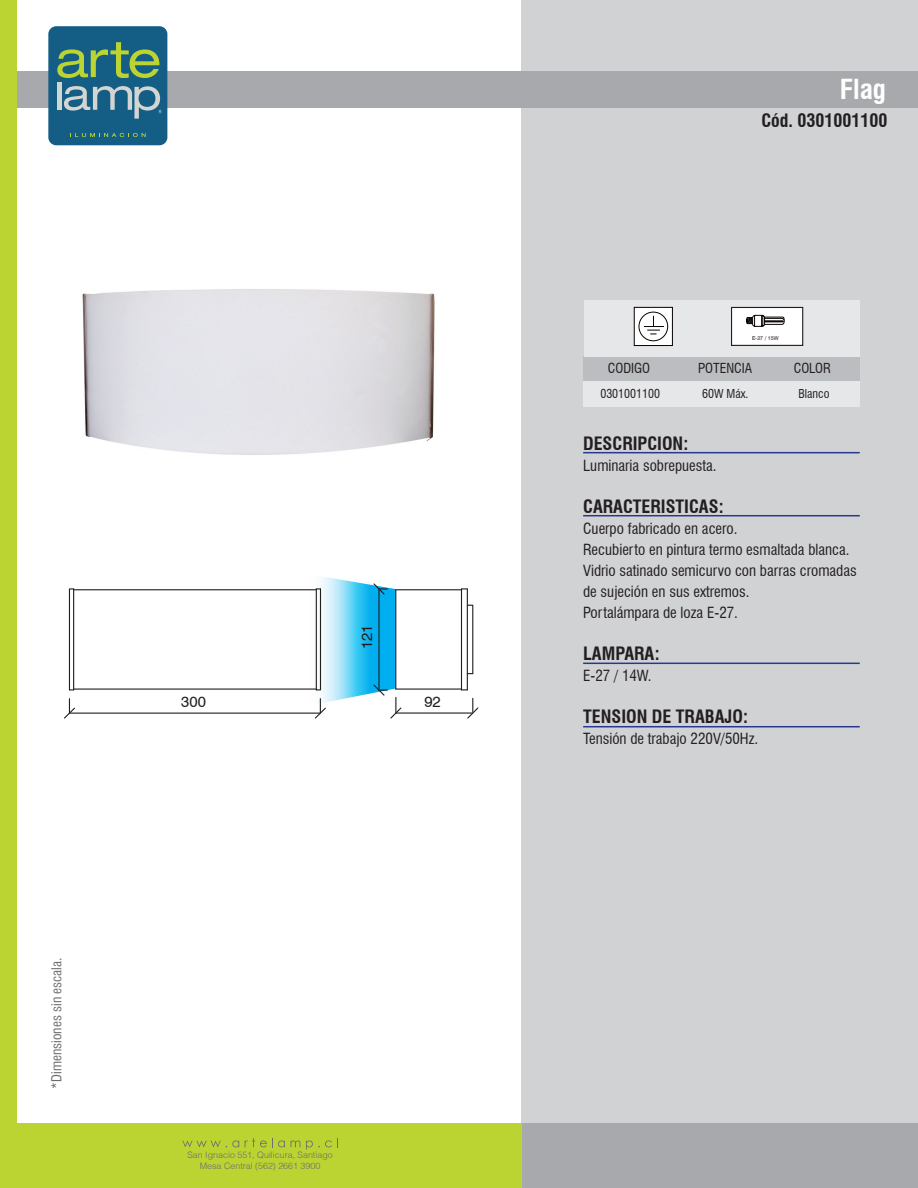
<style>
.page{position:relative;width:918px;height:1188px;background:#fff}
.page>*{position:absolute;margin:0;border:0;box-sizing:border-box;transform-origin:0 0}
.t1{font:700 condensed 27px "Swiss 721 BT";color:#fff}
.t2{font:700 condensed 18px "Swiss 721 BT";color:#231f20}
.t3{font:condensed 15px/21px "Swiss 721 BT";color:#231f20}
.t4{font:15px "Swiss 721 BT";color:#231f20}
.t5{font:condensed 13.5px "Swiss 721 BT";color:#6c6d70}
.t6{font:condensed 13.5px "Swiss 721 BT";color:#231f20}
.t7{font:condensed 12px "Swiss 721 BT";color:#231f20}
.t8{font:300 8.85px/10.6px "Helvetica";color:#6c6d70;text-align:center}
.t9{font:5.4px "Swiss 721 BT";color:#231f20}
</style>
<div class="page">
<div style="left:522px;top:0;width:396px;height:1126px;background:#d1d2d4"></div>
<div style="left:16px;top:71px;width:902px;height:36px;background:#a8a9ad"></div>
<div style="left:522px;top:1124px;width:396px;height:64px;background:#a8a9ad"></div>
<div style="left:0;top:1124px;width:522px;height:64px;background:#bbd431"></div>
<div style="left:0;top:0;width:16px;height:1188px;background:#bbd431"></div>
<div style="left:48px;top:26px;width:119px;height:119px;background:#145e86;border-radius:8px"></div>
<svg style="left:57px;top:42px;width:102px;height:36px"></svg>
<div style="left:57px;top:83px;width:5px;height:27px;background:#d4d5d1"></div>
<svg style="left:70px;top:133px;width:76px;height:4px"></svg>
<svg style="left:64px;top:86px;width:98px;height:33px"></svg>
<svg style="left:182px;top:1140px;width:57px;height:7px"></svg>
<svg style="left:245px;top:1138px;width:40px;height:9px"></svg>
<svg style="left:291px;top:1140px;width:9px;height:7px"></svg>
<svg style="left:306px;top:1138px;width:32px;height:12px"></svg>
<div style="left:583px;top:356px;width:277px;height:25px;background:#bcbdc0"></div>
<div style="left:583px;top:381px;width:277px;height:26px;background:#e6e7e9"></div>
<hr style="left:583px;top:515px;width:277px;height:1px;background:#283890">
<hr style="left:583px;top:663px;width:277px;height:1px;background:#283890">
<hr style="left:583px;top:452px;width:277px;height:1px;background:#283890">
<hr style="left:583px;top:726px;width:277px;height:1px;background:#283890">
<div style="left:584px;top:300px;width:276px;height:57px;background:#e6e7e9"></div>
<div style="left:634px;top:307px;width:39px;height:39px;background:#fff;border:1px solid #080302"></div>
<svg style="left:638px;top:311px;width:30px;height:31px"></svg>
<div style="left:731px;top:307px;width:72px;height:39px;background:#fff;border:1px solid #231f20"></div>
<svg style="left:746px;top:315px;width:38px;height:12px"></svg>
<img style="left:82px;top:289px;width:353px;height:166px">
<svg style="left:68px;top:588px;width:7px;height:103px"></svg>
<hr style="left:73px;top:589px;width:1px;height:101px;background:#231f20">
<hr style="left:74px;top:589px;width:242px;height:1px;background:#231f20">
<hr style="left:74px;top:689px;width:242px;height:1px;background:#231f20">
<hr style="left:467px;top:589px;width:1px;height:101px;background:#231f20">
<hr style="left:461px;top:589px;width:1px;height:101px;background:#231f20">
<svg style="left:466px;top:604px;width:8px;height:71px"></svg>
<hr style="left:396px;top:589px;width:65px;height:1px;background:#231f20">
<hr style="left:396px;top:689px;width:65px;height:1px;background:#231f20">
<hr style="left:69px;top:713px;width:251px;height:1px;background:#231f20">
<svg style="left:64px;top:699px;width:12px;height:20px"></svg>
<hr style="left:396px;top:712px;width:77px;height:2px;background:#231f20">
<svg style="left:306px;top:577px;width:97px;height:142px"></svg>
<svg style="left:466px;top:698px;width:13px;height:21px"></svg>
<p class="t5" style="left:48px;top:1089px;width:133px;rotate:-90deg">*Dimensiones sin escala.</p>
<p class="t4" style="left:358px;top:649px;width:26px;rotate:-90deg">121</p>
<p class="t4" style="left:181px;top:692px;width:26px">300</p>
<p class="t4" style="left:424px;top:692px;width:18px">92</p>
<p class="t8" style="left:188px;top:1150px;width:147px">San Ignacio 551, Quilicura, Santiago<br>Mesa Central (562) 2661 3900</p>
<h1 class="t1" style="left:840px;top:73px;width:48px">Flag</h1>
<p class="t2" style="left:761px;top:110px;width:128px">Cód. 0301001100</p>
<p class="t6" style="left:608px;top:360px;width:44px">CODIGO</p>
<p class="t7" style="left:600px;top:386px;width:61px">0301001100</p>
<p class="t9" style="left:752px;top:335px;width:28px">E-27 / 15W</p>
<p class="t6" style="left:698px;top:360px;width:56px">POTENCIA</p>
<p class="t7" style="left:702px;top:386px;width:48px">60W Máx.</p>
<p class="t6" style="left:794px;top:360px;width:39px">COLOR</p>
<p class="t7" style="left:798px;top:386px;width:33px">Blanco</p>
<p class="t2" style="left:583px;top:432px;width:107px">DESCRIPCION:</p>
<p class="t3" style="left:583px;top:455px;width:135px">Luminaria sobrepuesta.</p>
<p class="t2" style="left:583px;top:495px;width:142px">CARACTERISTICAS:</p>
<p class="t3" style="left:583px;top:518px;width:275px">Cuerpo fabricado en acero.<br>Recubierto en pintura termo esmaltada blanca.<br>Vidrio satinado semicurvo con barras cromadas de sujeción en sus extremos.<br>Portalámpara de loza E-27.</p>
<p class="t2" style="left:583px;top:642px;width:78px">LAMPARA:</p>
<p class="t3" style="left:583px;top:665px;width:70px">E-27 / 14W.</p>
<p class="t2" style="left:583px;top:705px;width:166px">TENSION DE TRABAJO:</p>
<p class="t3" style="left:583px;top:728px;width:177px">Tensión de trabajo 220V/50Hz.</p>
</div>
